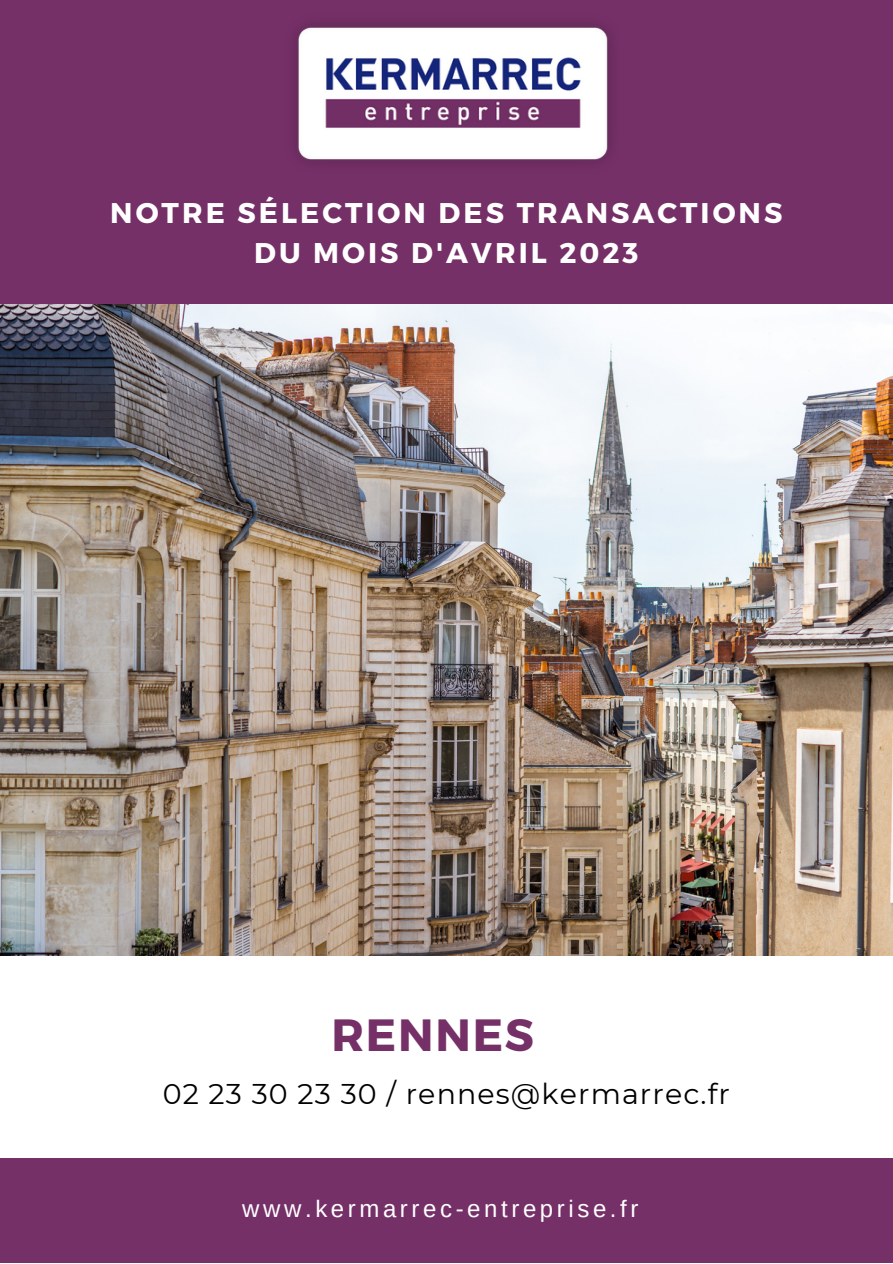
<style>
.page{position:relative;width:893px;height:1264px;background:#fff}
.page>*{position:absolute;margin:0;border:0;box-sizing:border-box;transform-origin:0 0}
.t1{font:700 45.15px "Montserrat";letter-spacing:.04em;color:#753068}
.t2{font:700 28.5px "Montserrat";letter-spacing:.105em;color:#fff}
.t3{font:28.5px "Montserrat";letter-spacing:.04em;color:#000}
.t4{font:24px "Arimo";letter-spacing:.15em;color:#fff}
</style>
<div class="page">
<img style="left:0;top:303px;width:892px;height:652px">
<div style="left:0;top:1157px;width:892px;height:105px;background:#753068"></div>
<div style="left:0;top:0;width:892px;height:303px;background:#753068"></div>
<img style="left:296px;top:24px;width:315px;height:139px">
<p class="t2" style="left:110px;top:195px;width:673px">NOTRE SÉLECTION DES TRANSACTIONS</p>
<p class="t2" style="left:254px;top:234px;width:386px">DU MOIS D'AVRIL 2023</p>
<p class="t1" style="left:331px;top:1005px;width:204px">RENNES</p>
<p class="t3" style="left:163px;top:1076px;width:569px">02 23 30 23 30 / rennes@kermarrec.fr</p>
<p class="t4" style="left:242px;top:1195px;width:397px">www.kermarrec-entreprise.fr</p>
</div>
